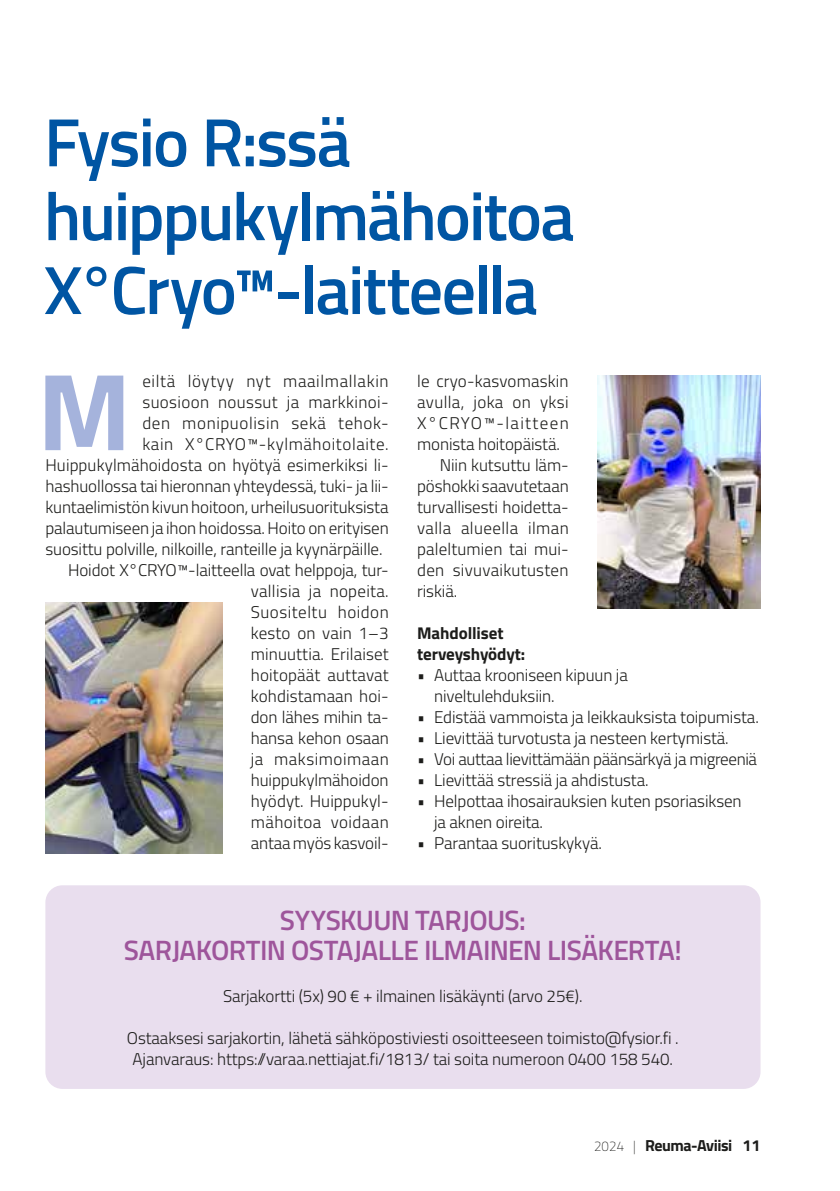
<style>
.page{position:relative;width:840px;height:1191px;background:#fff}
.page>*{position:absolute;margin:0;border:0;box-sizing:border-box;transform-origin:0 0}
.t1{font:700 109.6px "Titillium";color:#a5b3dc}
.t2{font:600 68.2px/73.8px "Titillium";letter-spacing:-.03em;color:#0055a3}
.t3{font:600 28px/30px "Titillium";letter-spacing:-.02em;color:#9e559b;text-align:center}
.t4{font:300 17px/21px "Titillium";letter-spacing:-.005em;color:#1d1d1b}
.t5{font:300 17px "Titillium";letter-spacing:.035em;color:#1d1d1b}
.t6{font:300 17px "Titillium";letter-spacing:.02em;color:#1d1d1b}
.t7{font:300 17px "Titillium";letter-spacing:.015em;color:#1d1d1b}
.t8{font:300 17px "Titillium";letter-spacing:.025em;color:#1d1d1b}
.t9{font:300 17px "Titillium";letter-spacing:.03em;color:#1d1d1b}
.t10{font:700 17px/21px "Titillium";letter-spacing:-.005em;color:#1d1d1b}
.t11{font:300 17px "Titillium";letter-spacing:.08em;color:#1d1d1b}
.t12{font:700 16px "Titillium";letter-spacing:-.03em;color:#1d1d1b}
.s1{font-weight:100;font-size:14px}
</style>
<div class="page">
<div style="left:45px;top:885px;width:715px;height:204px;background:#e9deee;border-radius:17px"></div>
<img style="left:597px;top:376px;width:163px;height:232px">
<img style="left:45px;top:603px;width:177px;height:250px">
<h2 class="t2" style="left:44px;top:102px;width:532px">Fysio R:ssä huippukylmähoitoa<br>X°Cryo™-laitteella</h2>
<h1 class="t1" style="left:37px;top:328px;width:96px">M</h1>
<p class="t5" style="left:142px;top:369px;width:247px">eiltä löytyy nyt maailmallakin</p>
<p class="t6" style="left:142px;top:390px;width:247px">suosioon noussut ja markkinoi-</p>
<p class="t5" style="left:142px;top:411px;width:248px">den monipuolisin sekä tehok-</p>
<p class="t5" style="left:142px;top:432px;width:247px">kain X°CRYO™-kylmähoitolaite.</p>
<p class="t4" style="left:45px;top:454px;width:344px">Huippukylmähoidosta on hyötyä esimerkiksi li-</p>
<p class="t4" style="left:45px;top:475px;width:344px">hashuollossa tai hieronnan yhteydessä, tuki- ja lii-</p>
<p class="t4" style="left:45px;top:496px;width:344px">kuntaelimistön kivun hoitoon, urheilusuorituksista</p>
<p class="t4" style="left:45px;top:517px;width:344px">palautumiseen ja ihon hoidossa.Hoito on erityisen</p>
<p class="t4" style="left:45px;top:538px;width:338px">suosittu polville, nilkoille, ranteille ja kyynärpäille.</p>
<p class="t4" style="left:68px;top:559px;width:322px">Hoidot X°CRYO™-laitteella ovat helppoja, tur-</p>
<p class="t7" style="left:251px;top:579px;width:139px">vallisia ja nopeita.</p>
<p class="t9" style="left:251px;top:600px;width:139px">Suositeltu hoidon</p>
<p class="t4" style="left:251px;top:622px;width:139px">kesto on vain 1–3</p>
<p class="t4" style="left:251px;top:643px;width:139px">minuuttia. Erilaiset</p>
<p class="t4" style="left:251px;top:664px;width:139px">hoitopäät auttavat</p>
<p class="t4" style="left:251px;top:685px;width:139px">kohdistamaan hoi-</p>
<p class="t4" style="left:251px;top:706px;width:139px">don lähes mihin ta-</p>
<p class="t4" style="left:251px;top:727px;width:139px">hansa kehon osaan</p>
<p class="t9" style="left:251px;top:747px;width:139px">ja maksimoimaan</p>
<p class="t4" style="left:251px;top:769px;width:139px">huippukylmähoidon</p>
<p class="t4" style="left:251px;top:790px;width:139px">hyödyt. Huippukyl-</p>
<p class="t8" style="left:251px;top:810px;width:139px">mähoitoa voidaan</p>
<p class="t4" style="left:251px;top:832px;width:139px">antaa myös kasvoil-</p>
<p class="t4" style="left:417px;top:370px;width:153px">le cryo-kasvomaskin</p>
<p class="t6" style="left:417px;top:390px;width:153px">avulla, joka on yksi</p>
<p class="t11" style="left:417px;top:411px;width:153px">X°CRYO™-laitteen</p>
<p class="t4" style="left:417px;top:433px;width:144px">monista hoitopäistä.</p>
<p class="t4" style="left:439px;top:454px;width:130px">Niin kutsuttu läm-</p>
<p class="t4" style="left:417px;top:475px;width:153px">pöshokki saavutetaan</p>
<p class="t4" style="left:417px;top:496px;width:153px">turvallisesti hoidetta-</p>
<p class="t8" style="left:417px;top:516px;width:153px">valla alueella ilman</p>
<p class="t4" style="left:417px;top:538px;width:153px">paleltumien tai mui-</p>
<p class="t7" style="left:417px;top:558px;width:153px">den sivuvaikutusten</p>
<p class="t4" style="left:417px;top:580px;width:42px">riskiä.</p>
<p class="t10" style="left:417px;top:622px;width:110px">Mahdolliset terveyshyödyt:</p>
<p class="t4" style="left:434px;top:664px;width:195px;text-indent:-17px">• Auttaa krooniseen kipuun ja niveltulehduksiin.</p>
<p class="t4" style="left:417px;top:706px;width:343px">• Edistää vammoista ja leikkauksista toipumista.</p>
<p class="t4" style="left:417px;top:727px;width:313px">• Lievittää turvotusta ja nesteen kertymistä.</p>
<p class="t4" style="left:417px;top:748px;width:341px">• Voi auttaa lievittämään päänsärkyä ja migreeniä</p>
<p class="t4" style="left:417px;top:769px;width:233px">• Lievittää stressiä ja ahdistusta.</p>
<p class="t4" style="left:434px;top:790px;width:309px;text-indent:-17px">• Helpottaa ihosairauksien kuten psoriasiksen ja aknen oireita.</p>
<p class="t4" style="left:417px;top:832px;width:186px">• Parantaa suorituskykyä.</p>
<h3 class="t3" style="left:124px;top:904px;width:559px">SYYSKUUN TARJOUS:<br>SARJAKORTIN OSTAJALLE ILMAINEN LISÄKERTA!</h3>
<p class="t4" style="left:223px;top:984px;width:361px">Sarjakortti (5x) 90 € + ilmainen lisäkäynti (arvo 25€).</p>
<p class="t4" style="left:127px;top:1026px;width:553px;text-align:center">Ostaaksesi sarjakortin, lähetä sähköpostiviesti osoitteeseen toimisto@fysior.fi .<br>Ajanvaraus: https://varaa.nettiajat.fi/1813/ tai soita numeroon 0400 158 540.</p>
<p class="t12" style="left:593px;top:1133px;width:168px"><span class="s1">2024 |</span> Reuma-Aviisi 11</p>
</div>
